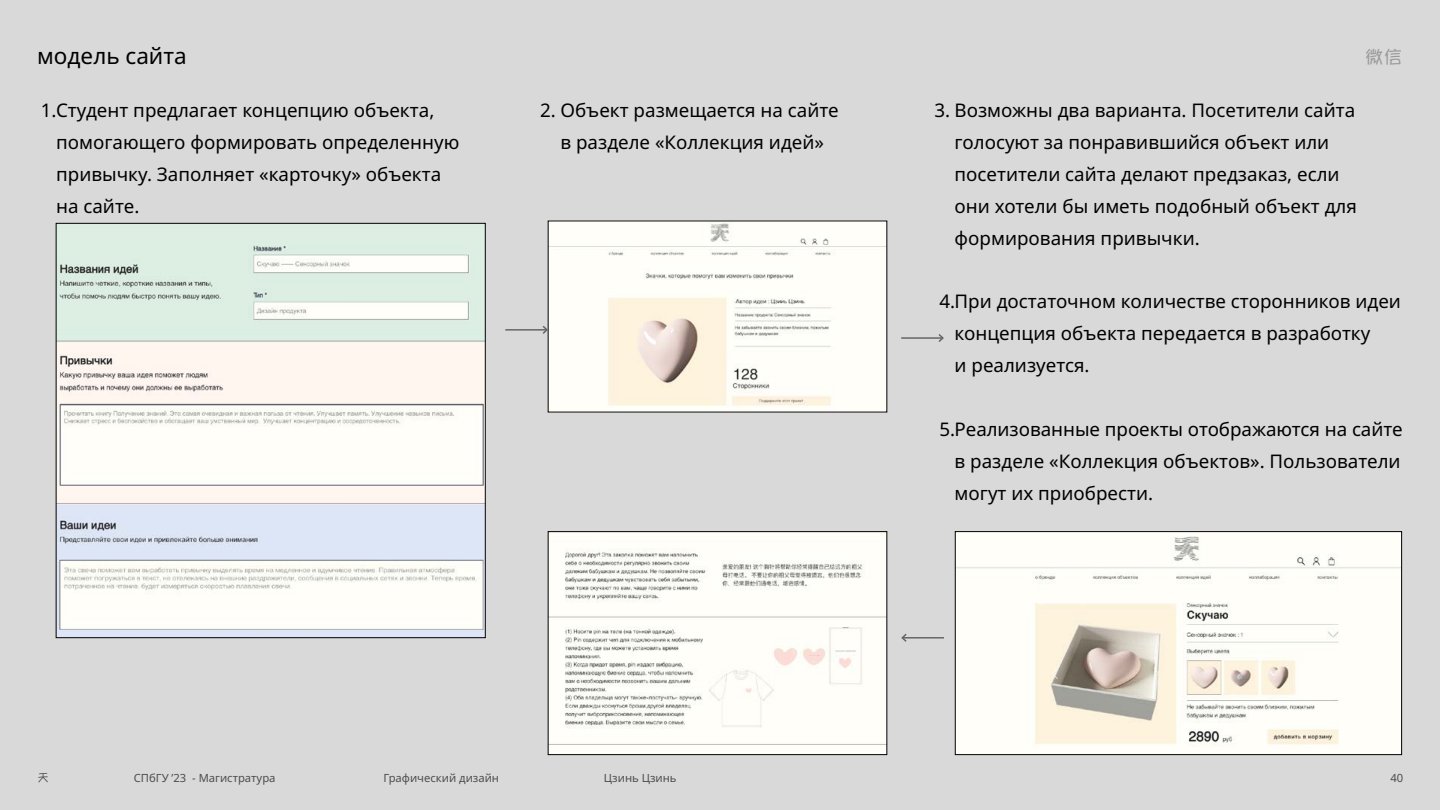
<style>
.page{position:relative;width:1440px;height:810px;background:#d9d9d9}
.page>*{position:absolute;margin:0;border:0;box-sizing:border-box;transform-origin:0 0}
.t1{font:22.5px "Noto Sans";color:#000}
.t2{font:18.75px/31.9px "Noto Sans";color:#000}
.t3{font:18.75px "Yuppy SC";color:#999}
.t4{font:11.25px "Noto Sans";color:#4d4d4d}
.t5{font:11.25px "Yuppy SC";color:#4d4d4d}
</style>
<div class="page">
<img style="left:58px;top:225px;width:425px;height:411px">
<img style="left:550px;top:223px;width:335px;height:187px">
<img style="left:957px;top:533px;width:443px;height:220px">
<div style="left:955px;top:531px;width:447px;height:224px;border:1px solid #000"></div>
<img style="left:550px;top:533px;width:335px;height:220px">
<div style="left:548px;top:531px;width:339px;height:224px;border:1px solid #000"></div>
<hr style="left:505px;top:329px;width:42px;height:2px;background:#666">
<svg style="left:541px;top:324px;width:8px;height:12px"></svg>
<hr style="left:901px;top:337px;width:42px;height:2px;background:#666">
<svg style="left:937px;top:332px;width:8px;height:12px"></svg>
<hr style="left:902px;top:637px;width:42px;height:2px;background:#666">
<svg style="left:900px;top:632px;width:8px;height:11px"></svg>
<p class="t1" style="left:37px;top:43px;width:151px">модель сайта</p>
<p class="t3" style="left:1365px;top:47px;width:39px">微信</p>
<p class="t2" style="left:955px;top:95px;width:404px;text-indent:-20px">3. Возможны два варианта. Посетители сайта голосуют за понравившийся объект или посетители сайта делают предзаказ, если они хотели бы иметь подобный объект для формирования привычки.</p>
<p class="t2" style="left:56px;top:95px;width:405px;text-indent:-15px">1.Студент предлагает концепцию объекта, помогающего формировать определенную привычку. Заполняет «карточку» объекта на сайте.</p>
<p class="t2" style="left:540px;top:95px;width:300px;text-align:center">2. Объект размещается на сайте в разделе «Коллекция идей»</p>
<p class="t2" style="left:955px;top:286px;width:448px;text-indent:-15px">4.При достаточном количестве сторонников идеи концепция объекта передается в разработку<br>и реализуется.</p>
<p class="t2" style="left:955px;top:413px;width:450px;text-align:justify;text-indent:-15px">5.Реализованные проекты отображаются на сайте в разделе «Коллекция объектов». Пользователи могут их приобрести.</p>
<p class="t5" style="left:38px;top:772px;width:13px">天</p>
<p class="t4" style="left:134px;top:772px;width:143px">СПбГУ ’23 - Магистратура</p>
<p class="t4" style="left:383px;top:772px;width:117px">Графический дизайн</p>
<p class="t4" style="left:604px;top:772px;width:74px">Цзинь Цзинь</p>
<p class="t4" style="left:1391px;top:772px;width:14px">40</p>
</div>
